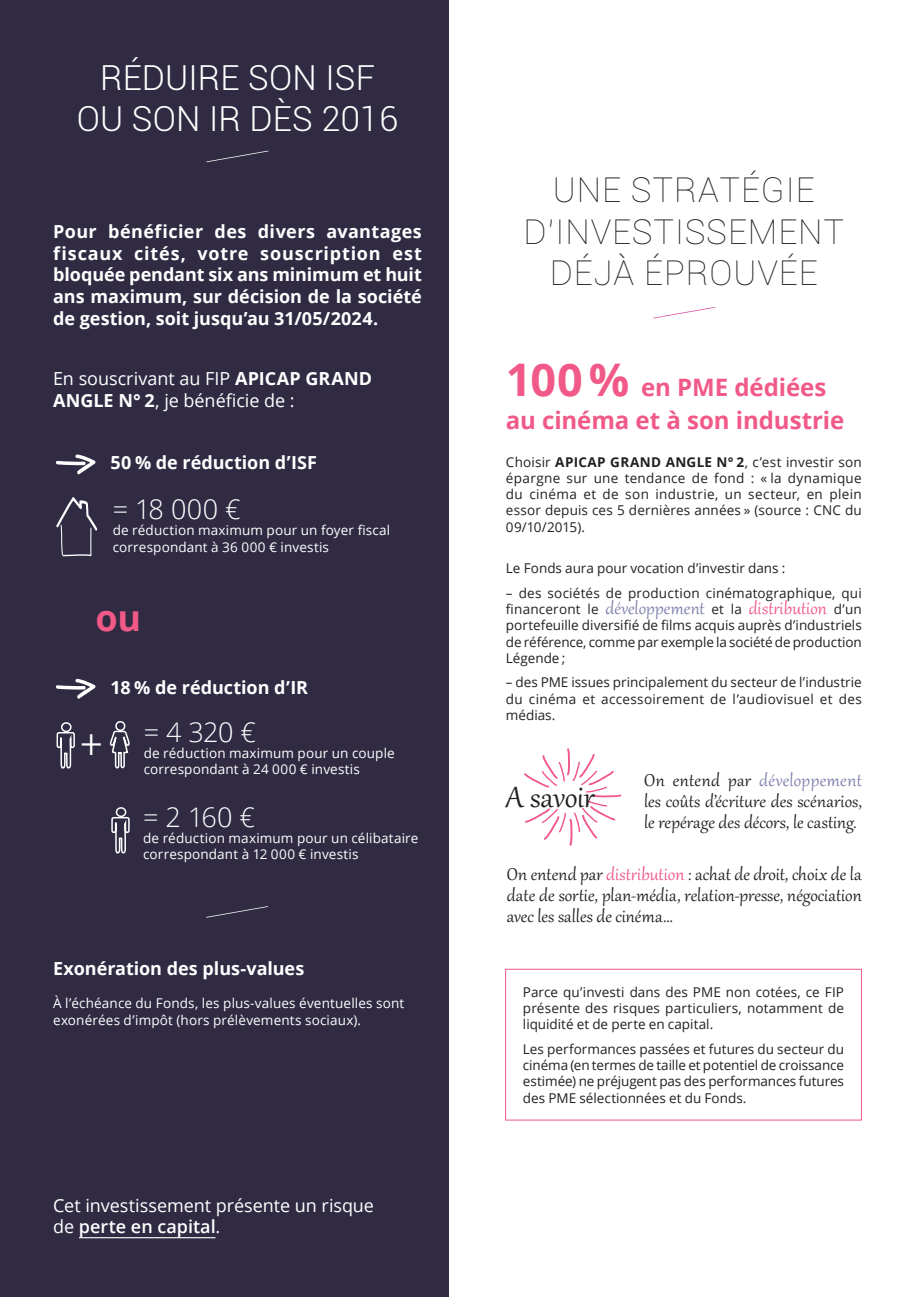
<style>
.page{position:relative;width:915px;height:1297px;background:#fff}
.page>*{position:absolute;margin:0;border:0;box-sizing:border-box;transform-origin:0 0}
.t1{font:300 39px "Roboto";color:#fff}
.t2{font:36px "Gabriola";letter-spacing:-.005em;color:#231f20}
.t3{font:700 36px "Open Sans";color:#f05988}
.t4{font:100 34.5px/41.4px "Roboto";letter-spacing:.025em;color:#231f20;text-align:center}
.t5{font:300 34.5px/41.4px "Roboto";letter-spacing:.005em;color:#fff;text-align:center}
.t6{font:300 27px "Open Sans";letter-spacing:-.025em;color:#fff}
.t7{font:700 24px "Open Sans";letter-spacing:-.005em;color:#f05988}
.t8{font:21px/21px "Gabriola";letter-spacing:.005em;color:#231f20;text-align:justify}
.Chapo{font:700 18px/21.6px "Open Sans";letter-spacing:-.005em;color:#fff;text-align:justify}
.t9{font:18px/21.6px "Open Sans";letter-spacing:-.005em;color:#fff}
.Encadré{font:13.5px/16.2px "Open Sans";letter-spacing:.005em;color:#231f20;text-align:justify}
.t10{font:13.5px/16.2px "Open Sans";letter-spacing:.01em;color:#fff}
.s1{font-weight:700}
.s2{font-weight:600}
.s3{font-size:45px}
.s4{font-family:"Gabriola";font-size:21px;color:#7f7fae}
.s5{font-family:"Gabriola";font-size:21px;color:#f05988}
.s6{color:#7f7fae}
.s7{color:#f05988}
</style>
<div class="page">
<div style="left:0;top:0;width:449px;height:1297px;background:#302a43"></div>
<hr style="left:79px;top:1237px;width:136px;height:1px;background:#fff">
<svg style="left:524px;top:748px;width:97px;height:98px"></svg>
<div style="left:505px;top:969px;width:356px;height:151px;border:1px solid #f05988"></div>
<svg style="left:109px;top:729px;width:21px;height:40px"></svg>
<div style="left:115px;top:721px;width:10px;height:10px;border:2px solid #fff;border-radius:50%"></div>
<svg style="left:56px;top:731px;width:19px;height:38px"></svg>
<div style="left:61px;top:722px;width:11px;height:10px;border:2px solid #fff;border-radius:50%"></div>
<svg style="left:111px;top:816px;width:19px;height:38px"></svg>
<div style="left:116px;top:807px;width:10px;height:10px;border:2px solid #fff;border-radius:50%"></div>
<svg style="left:56px;top:679px;width:40px;height:20px"></svg>
<svg style="left:56px;top:497px;width:42px;height:59px"></svg>
<svg style="left:56px;top:454px;width:40px;height:21px"></svg>
<svg style="left:206px;top:151px;width:62px;height:11px"></svg>
<svg style="left:653px;top:307px;width:62px;height:11px"></svg>
<svg style="left:206px;top:906px;width:62px;height:12px"></svg>
<p class="t5" style="left:77px;top:56px;width:323px">RÉDUIRE SON ISF<br>OU SON IR DÈS 2016</p>
<p class="Chapo" style="left:53px;top:220px;width:370px">Pour bénéficier des divers avantages fiscaux cités, votre souscription est bloquée pendant six ans minimum et huit ans maximum, sur décision de la société de gestion, soit jusqu’au 31/05/2024.</p>
<p class="t9" style="left:53px;top:368px;width:320px">En souscrivant au FIP <span class="s1">APICAP GRAND<br>ANGLE N° 2</span>, je bénéficie de :</p>
<p class="Chapo" style="left:110px;top:451px;width:208px">50 % de réduction d’ISF</p>
<p class="t6" style="left:113px;top:491px;width:129px">= 18 000 €</p>
<p class="t10" style="left:113px;top:522px;width:279px">de réduction maximum pour un foyer fiscal correspondant à 36 000 € investis</p>
<p class="t3" style="left:95px;top:593px;width:47px">ou</p>
<p class="Chapo" style="left:110px;top:676px;width:199px">18 % de réduction d’IR</p>
<p class="t1" style="left:80px;top:717px;width:23px">+</p>
<p class="t6" style="left:144px;top:713px;width:114px">= 4 320 €</p>
<p class="t10" style="left:144px;top:745px;width:252px">de réduction maximum pour un couple correspondant à 24 000 € investis</p>
<p class="t6" style="left:143px;top:798px;width:113px">= 2 160 €</p>
<p class="t10" style="left:143px;top:830px;width:277px">de réduction maximum pour un célibataire correspondant à 12 000 € investis</p>
<p class="Chapo" style="left:53px;top:957px;width:252px">Exonération des plus-values</p>
<p class="t10" style="left:53px;top:995px;width:352px">À l’échéance du Fonds, les plus-values éventuelles sont exonérées d’impôt (hors prélèvements sociaux).</p>
<p class="t9" style="left:53px;top:1194px;width:322px">Cet investissement présente un risque de <span class="s2">perte en capital</span>.</p>
<p class="t4" style="left:523px;top:168px;width:322px">UNE STRATÉGIE<br>D’INVESTISSEMENT<br>DÉJÀ ÉPROUVÉE</p>
<p class="t7" style="left:506px;top:370px;width:322px"><span class="s3">100%</span> en PME dédiées</p>
<p class="t7" style="left:506px;top:404px;width:340px">au cinéma et à son industrie</p>
<p class="Encadré" style="left:506px;top:453px;width:357px">Choisir <span class="s1">APICAP GRAND ANGLE N° 2</span>, c’est investir son épargne sur une tendance de fond : « la dynamique du cinéma et de son industrie, un secteur, en plein essor depuis ces 5 dernières années » (source : CNC du 09/10/2015).</p>
<p class="Encadré" style="left:506px;top:560px;width:281px">Le Fonds aura pour vocation d’investir dans :</p>
<p class="Encadré" style="left:506px;top:585px;width:357px">– des sociétés de production cinématographique, qui financeront le <span class="s4">développement</span> et la <span class="s5">distribution</span> d’un portefeuille diversifié de films acquis auprès d’industriels de référence, comme par exemple la société de production Légende ;</p>
<p class="Encadré" style="left:506px;top:674px;width:357px">– des PME issues principalement du secteur de l’industrie du cinéma et accessoirement de l’audiovisuel et des médias.</p>
<p class="t2" style="left:506px;top:773px;width:90px">A savoir</p>
<p class="t8" style="left:643px;top:768px;width:219px">On entend par <span class="s6">développement </span>les coûts d’écriture des scénarios, le repérage des décors, le casting.</p>
<p class="t8" style="left:506px;top:862px;width:356px">On entend par <span class="s7">distribution</span> : achat de droit, choix de la date de sortie, plan-média, relation-presse, négociation avec les salles de cinéma…</p>
<p class="Encadré" style="left:523px;top:984px;width:322px">Parce qu’investi dans des PME non cotées, ce FIP présente des risques particuliers, notamment de liquidité et de perte en capital.</p>
<p class="Encadré" style="left:523px;top:1041px;width:322px">Les performances passées et futures du secteur du cinéma (en termes de taille et potentiel de croissance estimée) ne préjugent pas des performances futures des PME sélectionnées et du Fonds.</p>
</div>
